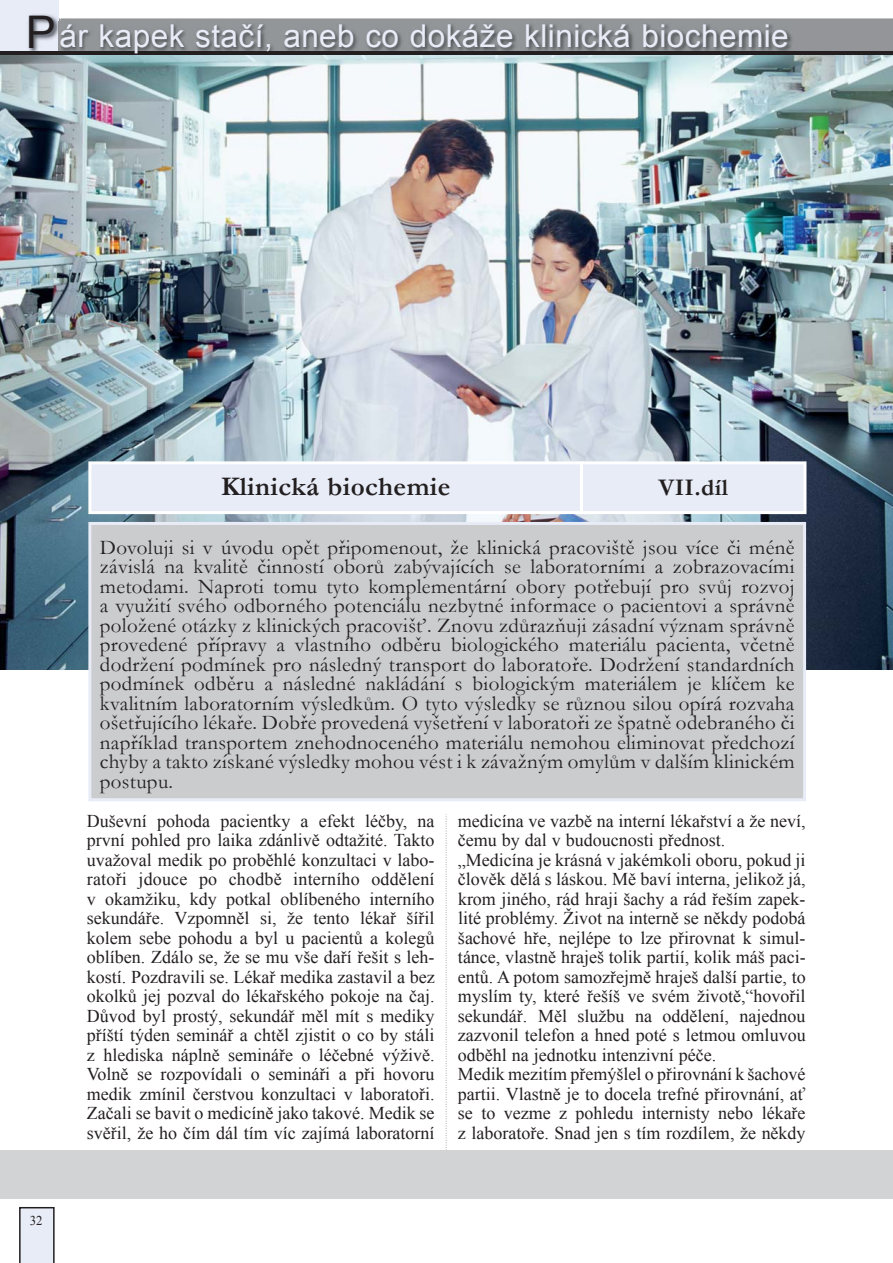
<style>
.page{position:relative;width:893px;height:1263px;background:#fff}
.page>*{position:absolute;margin:0;border:0;box-sizing:border-box;transform-origin:0 0}
.t1{font:31.5px "Arial";letter-spacing:.015em;color:#e8ecf7}
.t2{font:700 27px "Garamond";letter-spacing:.015em;color:#231f20}
.t3{font:700 24px "Garamond";letter-spacing:.015em;color:#231f20}
.t4{font:21px/19.5px "Garamond";letter-spacing:.015em;color:#231f20;text-align:justify}
.t5{font:18px/19.5px "Times New Roman";color:#231f20;text-align:justify}
.t6{font:13.5px "Times New Roman";color:#231f20;scale:.95 1}
.s1{font-size:45px;color:#231f20}
</style>
<div class="page">
<div style="left:0;top:0;width:58px;height:53px;background:#e8ecf7"></div>
<img style="left:27px;top:14px;width:31px;height:38px">
<hr style="left:0;top:52px;width:893px;height:4px;background:#231f20">
<svg style="left:58px;top:13px;width:835px;height:39px;background:#939698"></svg>
<img style="left:0;top:55px;width:893px;height:615px">
<div style="left:90px;top:463px;width:492px;height:50px;background:#e8ecf7"></div>
<div style="left:88px;top:461px;width:495px;height:53px;border:3px solid #fff"></div>
<div style="left:581px;top:463px;width:224px;height:50px;background:#e8ecf7"></div>
<div style="left:580px;top:461px;width:226px;height:53px;border:3px solid #fff"></div>
<div style="left:90px;top:523px;width:715px;height:277px;background:#cbccce"></div>
<div style="left:88px;top:522px;width:718px;height:279px;border:3px solid #e8ecf7"></div>
<svg style="left:446px;top:814px;width:1px;height:336px"></svg>
<svg style="left:19px;top:1207px;width:36px;height:56px;background:#d3d6df"></svg>
<div style="left:0;top:1151px;width:893px;height:48px;background:#d1d3d4"></div>
<h1 class="t1" style="left:26px;top:18px;width:764px"><span class="s1">P</span>ár kapek stačí, aneb co dokáže klinická biochemie</h1>
<h2 class="t2" style="left:221px;top:472px;width:231px">Klinická biochemie</h2>
<h3 class="t3" style="left:658px;top:475px;width:71px">VII.díl</h3>
<p class="t6" style="left:30px;top:1213px;width:15px">32</p>
<p class="t4" style="left:100px;top:538px;width:696px">Dovoluji si v úvodu opět připomenout, že klinická pracoviště jsou více či méně závislá na kvalitě činností oborů zabývajících se laboratorními a zobrazovacími metodami. Naproti tomu tyto komplementární obory potřebují pro svůj rozvoj a využití svého odborného potenciálu nezbytné informace o pacientovi a správně položené otázky z klinických pracovišť. Znovu zdůrazňuji zásadní význam správně provedené přípravy a vlastního odběru biologického materiálu pacienta, včetně dodržení podmínek pro následný transport do laboratoře. Dodržení standardních podmínek odběru a následné nakládání s biologickým materiálem je klíčem ke kvalitním laboratorním výsledkům. O tyto výsledky se různou silou opírá rozvaha ošetřujícího lékaře. Dobře provedená vyšetření v laboratoři ze špatně odebraného či například transportem znehodnoceného materiálu nemohou eliminovat předchozí chyby a takto získané výsledky mohou vést i k závažným omylům v dalším klinickém postupu.</p>
<p class="t5" style="left:87px;top:811px;width:349px">Duševní pohoda pacientky a efekt léčby, na první pohled pro laika zdánlivě odtažité. Takto uvažoval medik po proběhlé konzultaci v labo&shy;ratoři jdouce po chodbě interního oddělení v okamžiku, kdy potkal oblíbeného interního sekundáře. Vzpomněl si, že tento lékař šířil kolem sebe pohodu a byl u pacientů a kolegů oblíben. Zdálo se, že se mu vše daří řešit s leh&shy;kostí. Pozdravili se. Lékař medika zastavil a bez okolků jej pozval do lékařského pokoje na čaj.<br>Důvod byl prostý, sekundář měl mít s mediky příští týden seminář a chtěl zjistit o co by stáli z hlediska náplně semináře o léčebné výživě.<br>Volně se rozpovídali o semináři a při hovoru medik zmínil čerstvou konzultaci v laboratoři.<br>Začali se bavit o medicíně jako takové. Medik se svěřil, že ho čím dál tím víc zajímá laboratorní</p>
<p class="t5" style="left:458px;top:811px;width:349px;text-align:left">medicína ve vazbě na interní lékařství a že neví, čemu by dal v budoucnosti přednost. „Medicína je krásná v jakémkoli oboru, pokud ji člověk dělá s láskou. Mě baví interna, jelikož já, krom jiného, rád hraji šachy a rád řeším zapek&shy;lité problémy. Život na interně se někdy podobá šachové hře, nejlépe to lze přirovnat k simul&shy;tánce, vlastně hraješ tolik partií, kolik máš paci&shy;entů. A potom samozřejmě hraješ další partie, to myslím ty, které řešíš ve svém životě,“hovořil sekundář. Měl službu na oddělení, najednou zazvonil telefon a hned poté s letmou omluvou odběhl na jednotku intenzivní péče.<br>Medik mezitím přemýšlel o přirovnání k šachové partii. Vlastně je to docela trefné přirovnání, ať se to vezme z pohledu internisty nebo lékaře z laboratoře. Snad jen s tím rozdílem, že někdy</p>
</div>
